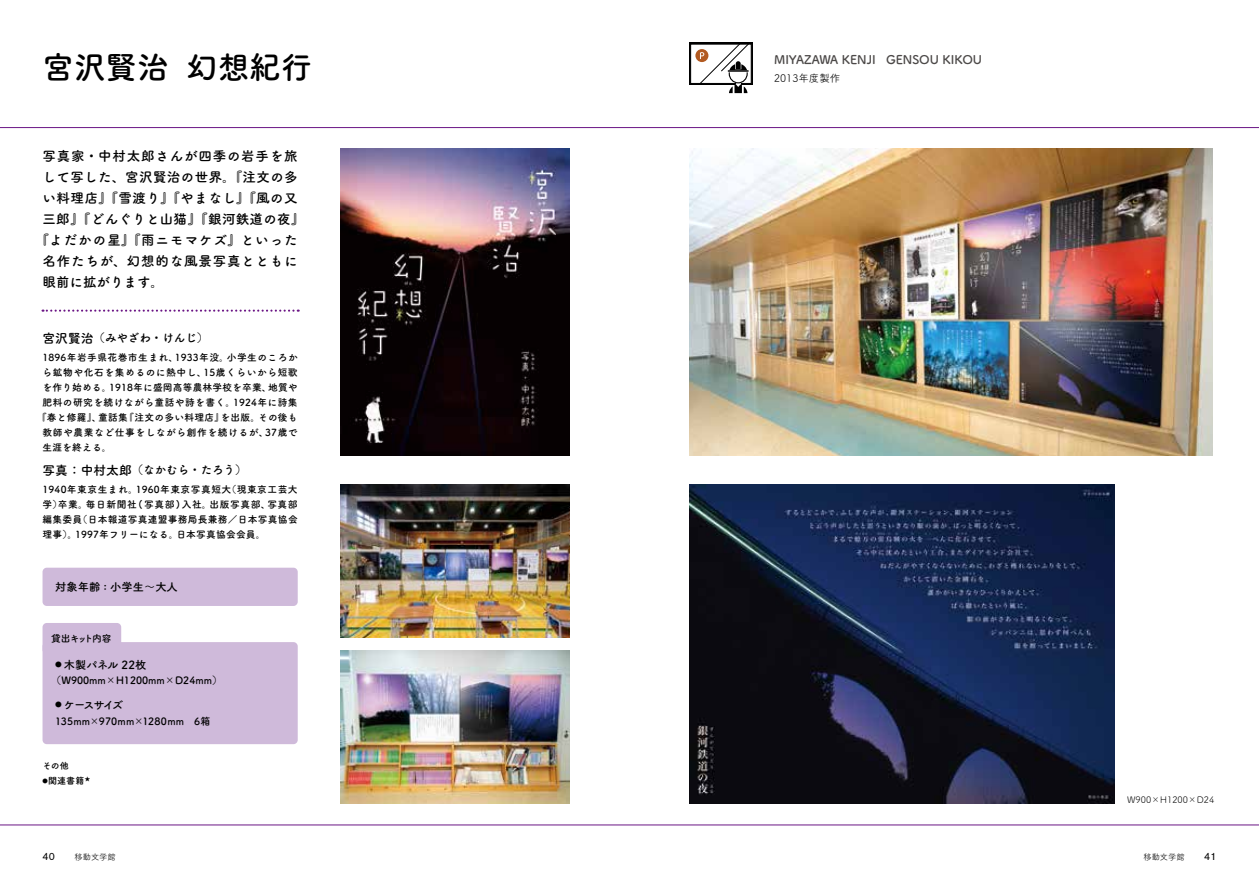
<style>
.page{position:relative;width:1259px;height:893px;background:#fff}
.page>*{position:absolute;margin:0;border:0;box-sizing:border-box;transform-origin:0 0}
.t1{font:700 31.5px "Tsuku A Rd Gothic";color:#000}
.t2{font:700 13.5px "Tsuku A Rd Gothic";letter-spacing:.05em;color:#000}
.t3{font:700 13.5px "Tsuku A Rd Gothic";letter-spacing:.02em;color:#000}
.t4{font:700 13.5px "Tsuku A Rd Gothic";letter-spacing:.03em;color:#000}
.t5{font:700 13.5px "Tsuku A Rd Gothic";letter-spacing:.075em;color:#000}
.t6{font:700 13.5px "Tsuku A Rd Gothic";color:#000}
.t7{font:700 12px "Tsuku A Rd Gothic";color:#4c4948}
.t8{font:700 11.55px "Tsuku A Rd Gothic";color:#000}
.t9{font:700 11.25px "Tsuku A Rd Gothic";color:#000}
.t10{font:10.5px "Tsuku A Rd Gothic";color:#000}
.t11{font:10.5px "Akzidenz Grotesk Pro";color:#000}
.t12{font:700 10.2px "Tsuku A Rd Gothic";color:#000}
.t13{font:700 9.75px/15px "Tsuku A Rd Gothic";letter-spacing:.025em;color:#000;text-align:justify}
.t14{font:700 9.75px "Tsuku A Rd Gothic";letter-spacing:.045em;color:#000}
.t15{font:700 9.75px "Tsuku A Rd Gothic";letter-spacing:.055em;color:#000}
.t16{font:700 9.75px "Tsuku A Rd Gothic";letter-spacing:-.11em;color:#000}
.t17{font:9px "Tsuku A Rd Gothic";color:#000}
.t18{font:700 9px/15px "Tsuku A Rd Gothic";letter-spacing:.005em;color:#000}
.t19{font:8.25px "Tsuku A Rd Gothic";color:#000}
.s1{font-size:12.75px}
</style>
<div class="page">
<img style="left:340px;top:651px;width:230px;height:153px">
<img style="left:340px;top:485px;width:230px;height:153px">
<hr style="left:0;top:127px;width:1259px;height:1px;background:#6b1685">
<img style="left:340px;top:149px;width:230px;height:306px">
<hr style="left:0;top:825px;width:1259px;height:1px;background:#6b1685">
<div style="left:43px;top:568px;width:255px;height:38px;background:#cfbada;border-radius:4px"></div>
<div style="left:43px;top:642px;width:255px;height:102px;background:#cfbada;border-radius:4px"></div>
<div style="left:43px;top:623px;width:78px;height:31px;background:#cfbada;border-radius:4px"></div>
<svg style="left:43px;top:310px;width:256px;height:2px"></svg>
<img style="left:689px;top:149px;width:523px;height:306px">
<img style="left:689px;top:485px;width:425px;height:319px">
<div style="left:689px;top:43px;width:64px;height:42px;background:#0f0f0f"></div>
<div style="left:690px;top:44px;width:61px;height:40px;background:#fff;border:1px solid #000"></div>
<svg style="left:695px;top:49px;width:13px;height:13px"></svg>
<svg style="left:699px;top:43px;width:51px;height:50px"></svg>
<h1 class="t1" style="left:43px;top:42px;width:271px">宮沢賢治 幻想紀行</h1>
<h2 class="t2" style="left:43px;top:145px;width:257px">写真家・中村太郎さんが四季の岩手を旅</h2>
<h2 class="t4" style="left:43px;top:166px;width:257px">して写した、宮沢賢治の世界。『注文の多</h2>
<h2 class="t2" style="left:43px;top:187px;width:257px">い料理店』『雪渡り』『やまなし』『風の又</h2>
<h2 class="t3" style="left:43px;top:208px;width:263px">三郎』『どんぐりと山猫』『銀河鉄道の夜』</h2>
<h2 class="t5" style="left:36px;top:229px;width:263px">『よだかの星』『雨ニモマケズ』といった</h2>
<h2 class="t2" style="left:43px;top:250px;width:257px">名作たちが、幻想的な風景写真とともに</h2>
<h2 class="t6" style="left:43px;top:271px;width:123px">眼前に拡がります。</h2>
<p class="t8" style="left:43px;top:329px;width:167px"><span class="s1">宮沢賢治</span>（みやざわ・けんじ）</p>
<p class="t14" style="left:43px;top:350px;width:257px">1896年岩手県花巻市生まれ、1933年没。小学生のころか</p>
<p class="t15" style="left:43px;top:365px;width:257px">ら鉱物や化石を集めるのに熱中し、15歳くらいから短歌</p>
<p class="t13" style="left:43px;top:379px;width:257px">を作り始める。1918年に盛岡高等農林学校を卒業、地質や</p>
<p class="t14" style="left:43px;top:395px;width:257px">肥料の研究を続けながら童話や詩を書く。1924年に詩集</p>
<p class="t13" style="left:37px;top:409px;width:262px">『春と修羅』、童話集『注文の多い料理店』を出版。その後も</p>
<p class="t15" style="left:43px;top:425px;width:257px">教師や農業など仕事をしながら創作を続けるが、37歳で</p>
<p class="t13" style="left:43px;top:439px;width:71px">生涯を終える。</p>
<p class="t8" style="left:43px;top:461px;width:206px"><span class="s1">写真：中村太郎</span>（なかむら・たろう）</p>
<p class="t13" style="left:43px;top:481px;width:257px">1940年東京生まれ。1960年東京写真短大（現東京工芸大学）卒業。毎日新聞社 ( 写真部 ) 入社。出版写真部、写真部編集委員（日本報道写真連盟事務局長兼務／日本写真協会理事）。1997年フリーになる。日本写真協会会員。</p>
<p class="t9" style="left:55px;top:578px;width:124px">対象年齢 : 小学生～大人</p>
<p class="t16" style="left:51px;top:631px;width:62px">貸出キット内容</p>
<p class="t9" style="left:55px;top:656px;width:93px"><sup>●</sup> 木製パネル 22枚</p>
<p class="t12" style="left:51px;top:672px;width:172px">（W900mm×H1200mm×D24mm）</p>
<p class="t9" style="left:55px;top:696px;width:70px"><sup>●</sup> ケースサイズ</p>
<p class="t12" style="left:55px;top:713px;width:157px">135mm×970mm×1280mm　6箱</p>
<p class="t18" style="left:43px;top:758px;width:49px">その他<br><sup>◉</sup>関連書籍<sup>★</sup></p>
<p class="t7" style="left:774px;top:50px;width:209px">MIYAZAWA KENJI GENSOU KIKOU</p>
<p class="t10" style="left:774px;top:70px;width:68px">2013年度製作</p>
<p class="t17" style="left:1127px;top:792px;width:89px">W900×H1200×D24</p>
<p class="t11" style="left:43px;top:850px;width:14px">40</p>
<p class="t19" style="left:74px;top:850px;width:43px">移動文学館</p>
<p class="t19" style="left:1143px;top:850px;width:43px">移動文学館</p>
<p class="t11" style="left:1204px;top:850px;width:14px">41</p>
</div>
